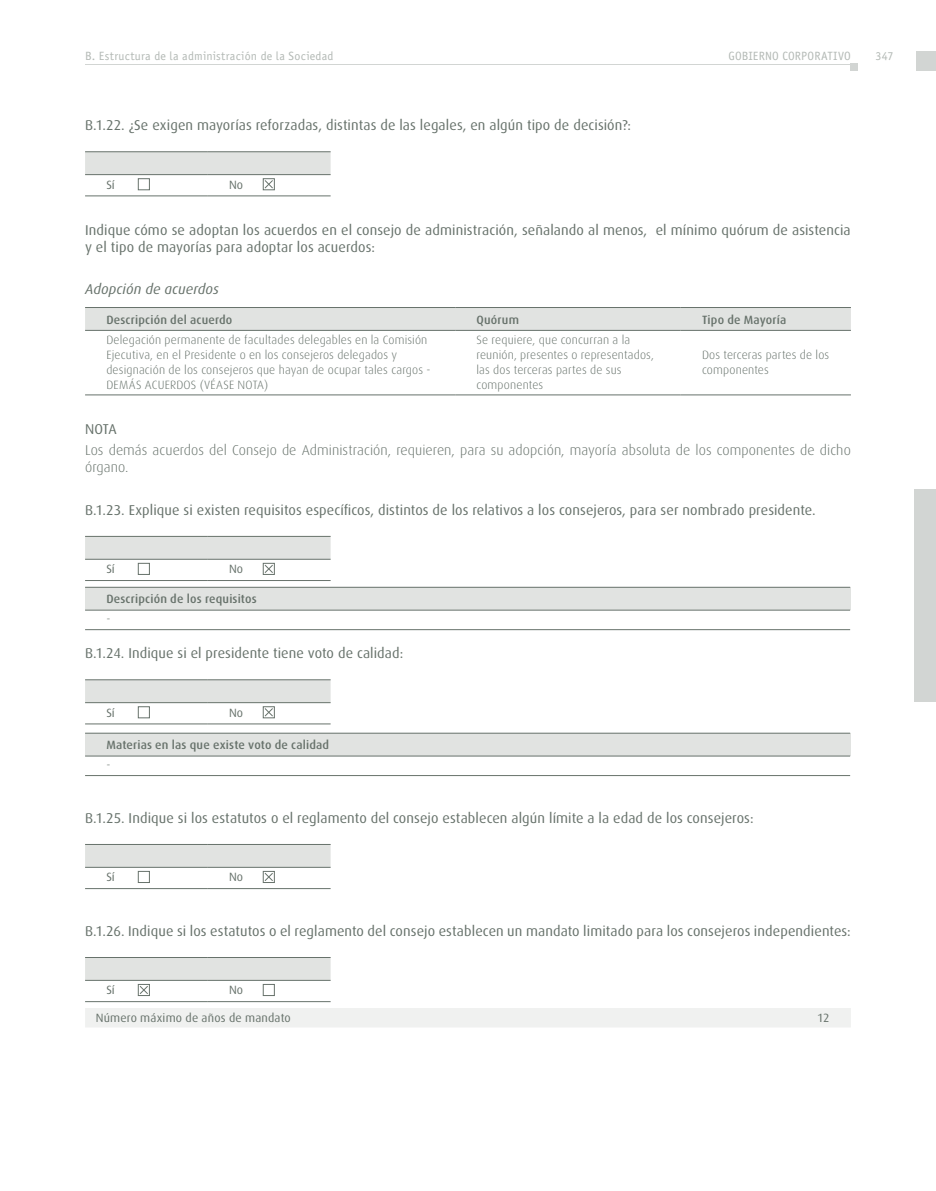
<style>
.page{position:relative;width:936px;height:1191px;background:#fff}
.page>*{position:absolute;margin:0;border:0;box-sizing:border-box;transform-origin:0 0}
.t1{font:14.25px/17.1px "Dax";letter-spacing:.01em;color:#67726b}
.t2{font:300 14.25px/17.1px "Dax";letter-spacing:.005em;color:#67726b}
.t3{font:italic 14.25px "Dax";letter-spacing:.01em;color:#67726b}
.t4{font:300 12px/15px "Dax";letter-spacing:.015em;color:#67726b}
.t5{font:500 12px "Dax";letter-spacing:.015em;color:#67726b}
.t6{font:12px "Officina Sans Std";letter-spacing:.015em;color:#b3b9b5}
.t7{font:12px "Dax";letter-spacing:.01em;color:#67726b}
</style>
<div class="page">
<hr style="left:85px;top:64px;width:765px;height:1px;background:#d2d5d3">
<div style="left:850px;top:64px;width:7px;height:7px;background:#d2d5d3"></div>
<div style="left:916px;top:51px;width:19px;height:20px;background:#d2d5d3"></div>
<div style="left:914px;top:489px;width:21px;height:213px;background:#d2d5d3"></div>
<hr style="left:85px;top:151px;width:123px;height:1px;background:#67726b">
<hr style="left:208px;top:151px;width:122px;height:1px;background:#67726b">
<hr style="left:85px;top:195px;width:123px;height:1px;background:#67726b">
<hr style="left:208px;top:195px;width:122px;height:1px;background:#67726b">
<div style="left:85px;top:308px;width:765px;height:22px;background:#e1e3e1"></div>
<hr style="left:85px;top:394px;width:370px;height:1px;background:#67726b">
<hr style="left:455px;top:394px;width:225px;height:1px;background:#67726b">
<hr style="left:680px;top:394px;width:170px;height:1px;background:#67726b">
<hr style="left:85px;top:307px;width:370px;height:1px;background:#67726b">
<hr style="left:455px;top:307px;width:225px;height:1px;background:#67726b">
<hr style="left:680px;top:307px;width:170px;height:1px;background:#67726b">
<hr style="left:85px;top:330px;width:370px;height:1px;background:#67726b">
<hr style="left:455px;top:330px;width:225px;height:1px;background:#67726b">
<hr style="left:680px;top:330px;width:170px;height:1px;background:#67726b">
<hr style="left:85px;top:580px;width:123px;height:1px;background:#67726b">
<hr style="left:208px;top:580px;width:122px;height:1px;background:#67726b">
<div style="left:85px;top:587px;width:765px;height:23px;background:#e1e3e1"></div>
<hr style="left:85px;top:629px;width:765px;height:1px;background:#67726b">
<hr style="left:85px;top:587px;width:765px;height:1px;background:#67726b">
<hr style="left:85px;top:610px;width:765px;height:1px;background:#67726b">
<div style="left:85px;top:680px;width:245px;height:22px;background:#e1e3e1"></div>
<hr style="left:85px;top:679px;width:123px;height:1px;background:#67726b">
<hr style="left:208px;top:679px;width:122px;height:1px;background:#67726b">
<hr style="left:85px;top:702px;width:123px;height:1px;background:#67726b">
<hr style="left:208px;top:702px;width:122px;height:1px;background:#67726b">
<hr style="left:85px;top:723px;width:123px;height:1px;background:#67726b">
<hr style="left:208px;top:723px;width:122px;height:1px;background:#67726b">
<div style="left:85px;top:733px;width:765px;height:23px;background:#e1e3e1"></div>
<hr style="left:85px;top:775px;width:765px;height:1px;background:#67726b">
<hr style="left:85px;top:733px;width:765px;height:1px;background:#67726b">
<hr style="left:85px;top:755px;width:765px;height:1px;background:#67726b">
<hr style="left:85px;top:888px;width:123px;height:1px;background:#67726b">
<hr style="left:208px;top:888px;width:122px;height:1px;background:#67726b">
<hr style="left:85px;top:1001px;width:123px;height:1px;background:#67726b">
<hr style="left:208px;top:1001px;width:122px;height:1px;background:#67726b">
<div style="left:85px;top:1008px;width:765px;height:19px;background:#f0f1f0"></div>
<svg style="left:138px;top:189px;width:12px;height:1px"></svg>
<svg style="left:85px;top:152px;width:245px;height:37px"></svg>
<svg style="left:85px;top:536px;width:245px;height:37px"></svg>
<div style="left:138px;top:706px;width:12px;height:12px;background:#fff;border:1px solid #67726b"></div>
<svg style="left:263px;top:706px;width:11px;height:12px"></svg>
<svg style="left:264px;top:708px;width:9px;height:8px"></svg>
<svg style="left:85px;top:844px;width:245px;height:37px"></svg>
<svg style="left:85px;top:957px;width:245px;height:37px"></svg>
<div style="left:263px;top:984px;width:11px;height:11px;background:#fff;border:1px solid #67726b"></div>
<p class="t6" style="left:85px;top:49px;width:250px">B. Estructura de la administración de la Sociedad</p>
<p class="t6" style="left:728px;top:49px;width:124px">gobierno corporativo</p>
<p class="t6" style="left:875px;top:49px;width:19px">347</p>
<p class="t1" style="left:85px;top:117px;width:547px">B.1.22. ¿Se exigen mayorías reforzadas, distintas de las legales, en algún tipo de decisión?:</p>
<p class="t7" style="left:106px;top:178px;width:10px">Sí</p>
<p class="t7" style="left:229px;top:178px;width:16px">No</p>
<p class="t1" style="left:85px;top:221px;width:767px">Indique cómo se adoptan los acuerdos en el consejo de administración, señalando al menos, el mínimo quórum de asistencia y el tipo de mayorías para adoptar los acuerdos:</p>
<p class="t3" style="left:85px;top:281px;width:135px">Adopción de acuerdos</p>
<p class="t5" style="left:106px;top:313px;width:127px">Descripción del acuerdo</p>
<p class="t5" style="left:476px;top:313px;width:44px">Quórum</p>
<p class="t5" style="left:702px;top:313px;width:86px">Tipo de Mayoría</p>
<p class="t4" style="left:106px;top:332px;width:325px">Delegación permanente de facultades delegables en la Comisión Ejecutiva, en el Presidente o en los consejeros delegados y designación de los consejeros que hayan de ocupar tales cargos - DEMÁS ACUERDOS (VÉASE NOTA)</p>
<p class="t4" style="left:476px;top:332px;width:179px">Se requiere, que concurran a la reunión, presentes o representados, las dos terceras partes de sus componentes</p>
<p class="t4" style="left:702px;top:347px;width:129px">Dos terceras partes de los componentes</p>
<p class="t1" style="left:85px;top:420px;width:33px">NOTA</p>
<p class="t2" style="left:85px;top:442px;width:767px">Los demás acuerdos del Consejo de Administración, requieren, para su adopción, mayoría absoluta de los componentes de dicho órgano.</p>
<p class="t1" style="left:85px;top:501px;width:732px">B.1.23. Explique si existen requisitos específicos, distintos de los relativos a los consejeros, para ser nombrado presidente.</p>
<p class="t7" style="left:106px;top:562px;width:10px">Sí</p>
<p class="t7" style="left:229px;top:562px;width:16px">No</p>
<p class="t5" style="left:106px;top:592px;width:152px">Descripción de los requisitos</p>
<p class="t4" style="left:106px;top:612px;width:6px">-</p>
<p class="t1" style="left:85px;top:645px;width:319px">B.1.24. Indique si el presidente tiene voto de calidad:</p>
<p class="t7" style="left:106px;top:706px;width:10px">Sí</p>
<p class="t7" style="left:229px;top:706px;width:16px">No</p>
<p class="t5" style="left:106px;top:738px;width:224px">Materias en las que existe voto de calidad</p>
<p class="t4" style="left:106px;top:757px;width:6px">-</p>
<p class="t1" style="left:85px;top:809px;width:670px">B.1.25. Indique si los estatutos o el reglamento del consejo establecen algún límite a la edad de los consejeros:</p>
<p class="t7" style="left:106px;top:870px;width:10px">Sí</p>
<p class="t7" style="left:229px;top:870px;width:16px">No</p>
<p class="t1" style="left:85px;top:922px;width:767px">B.1.26. Indique si los estatutos o el reglamento del consejo establecen un mandato limitado para los consejeros independientes:</p>
<p class="t7" style="left:106px;top:983px;width:10px">Sí</p>
<p class="t7" style="left:229px;top:983px;width:16px">No</p>
<p class="t7" style="left:96px;top:1011px;width:196px">Número máximo de años de mandato</p>
<p class="t7" style="left:817px;top:1011px;width:14px">12</p>
</div>
